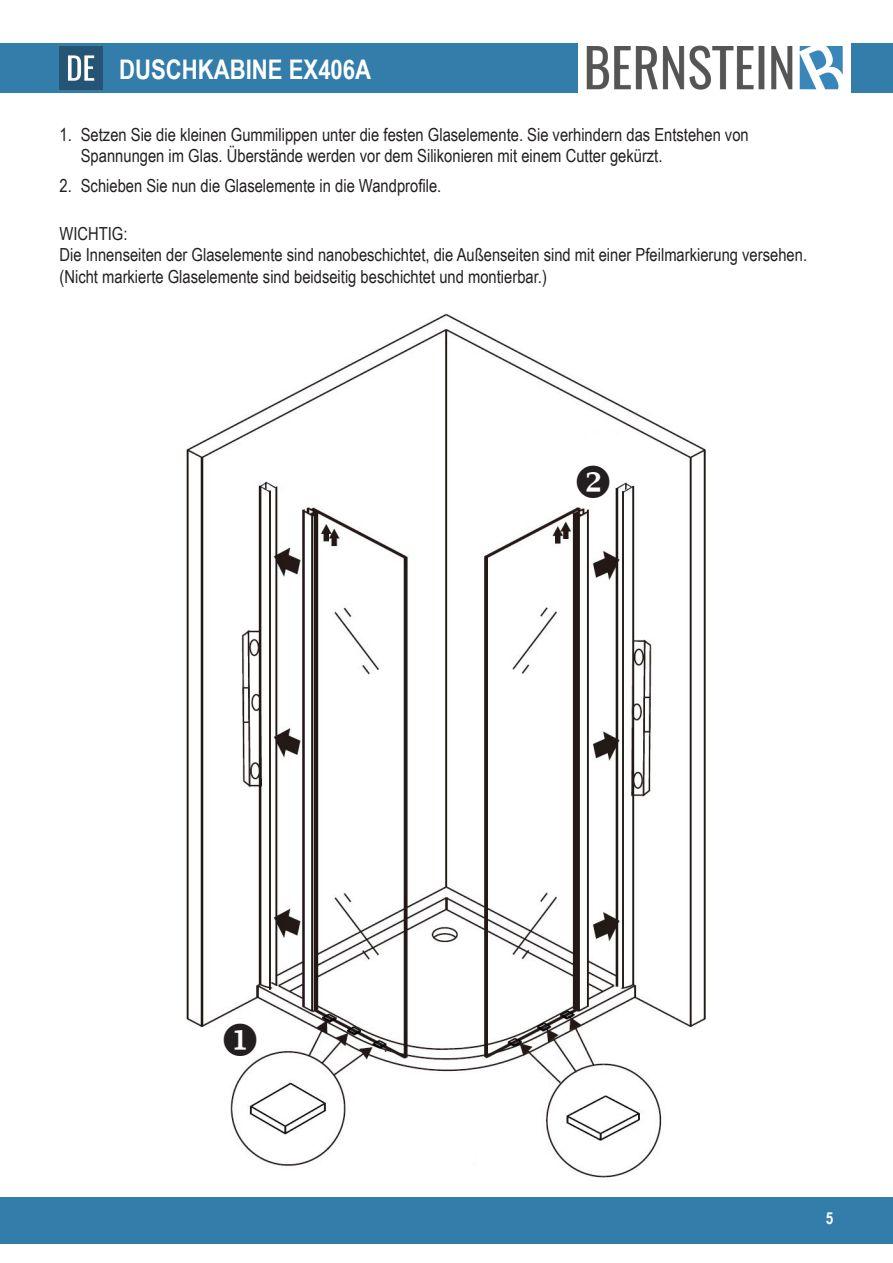
<style>
.page{position:relative;width:893px;height:1263px;background:#fff}
.page>*{position:absolute;margin:0;border:0;box-sizing:border-box;transform-origin:0 0}
.t1{font:700 27px "Arial Narrow";color:#fff}
.Überschrift{font:18px/21.6px "Arial Narrow";color:#231f20}
.t2{font:700 16.5px "Arial Narrow";color:#fff}
</style>
<div class="page">
<div style="left:0;top:43px;width:893px;height:50px;background:#337dab"></div>
<div style="left:0;top:1197px;width:893px;height:47px;background:#337dab"></div>
<img style="left:578px;top:43px;width:272px;height:50px">
<img style="left:60px;top:47px;width:42px;height:42px">
<img style="left:186px;top:313px;width:520px;height:865px">
<svg style="left:224px;top:1023px;width:32px;height:33px"></svg>
<svg style="left:577px;top:465px;width:32px;height:33px"></svg>
<h1 class="t1" style="left:119px;top:49px;width:254px">DUSCHKABINE EX406A</h1>
<p class="Überschrift" style="left:81px;top:123px;width:669px;text-indent:-21px">1. Setzen Sie die kleinen Gummilippen unter die festen Glaselemente. Sie verhindern das Entstehen von<br>Spannungen im Glas. Überstände werden vor dem Silikonieren mit einem Cutter gekürzt.</p>
<p class="Überschrift" style="left:60px;top:175px;width:383px">2. Schieben Sie nun die Glaselemente in die Wandprofile.</p>
<p class="Überschrift" style="left:60px;top:222px;width:749px">WICHTIG:<br>Die Innenseiten der Glaselemente sind nanobeschichtet, die Außenseiten sind mit einer Pfeilmarkierung versehen. (Nicht markierte Glaselemente sind beidseitig beschichtet und montierbar.)</p>
<p class="t2" style="left:826px;top:1206px;width:9px">5</p>
</div>
